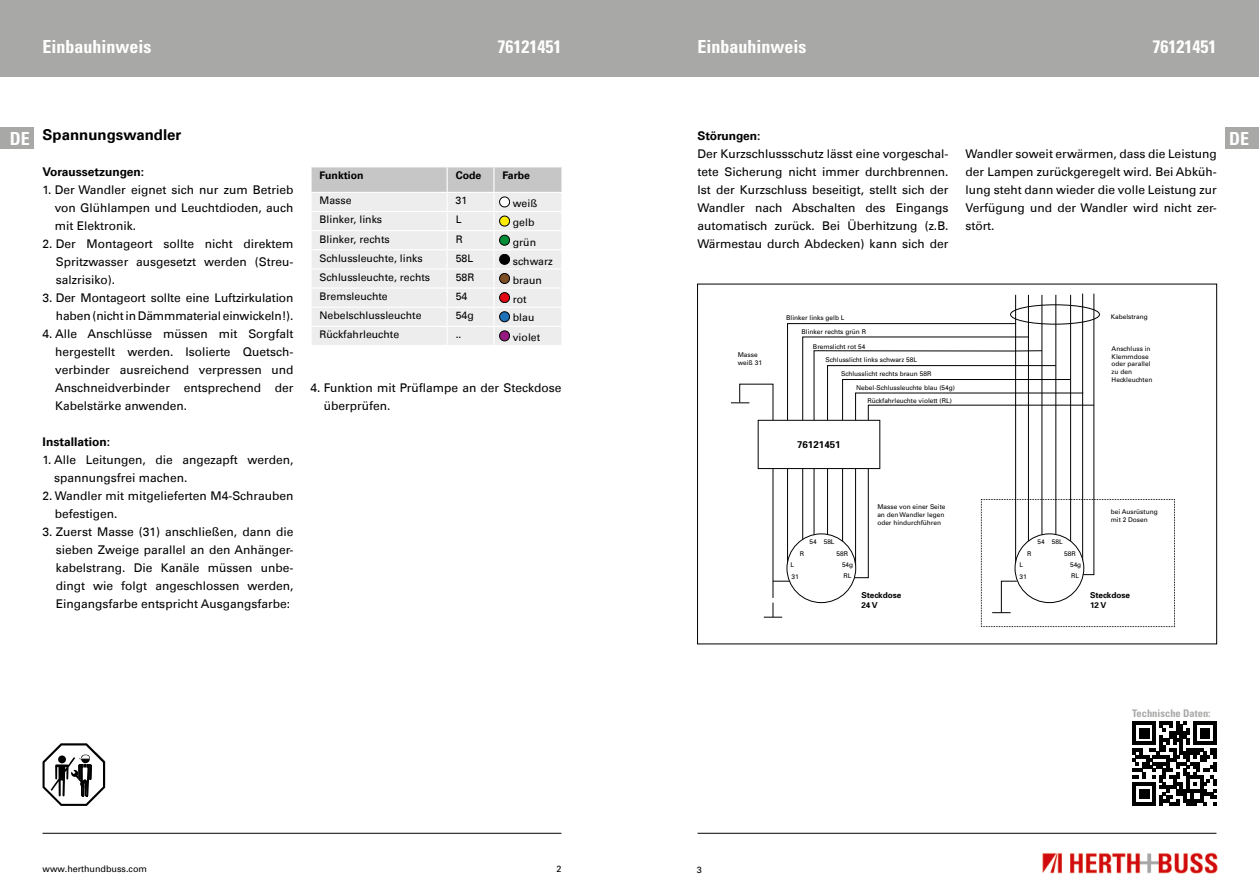
<style>
.page{position:relative;width:1259px;height:893px;background:#fff}
.page>*{position:absolute;margin:0;border:0;box-sizing:border-box;transform-origin:0 0}
.t1{font:700 condensed 18px "Univers";color:#fff}
.t2{font:700 15px "Univers Com 65";color:#000}
.t3{font:12px/18px "Univers Com 55 Roman";color:#000;text-align:justify}
.t4{font:700 12px "Univers Com 65";color:#000}
.t5{font:10.5px "Univers Com 55 Roman";color:#000}
.t6{font:700 10.5px "Univers Com 65";color:#000}
.t7{font:700 condensed 10.5px "Univers";color:#a8a8a7}
.t8{font:700 9.75px "Univers";color:#000}
.t9{font:9px "Univers";color:#000}
.t10{font:700 8.25px/9.8px "Univers";color:#000}
.t11{font:6.6px/7.8px "Univers";color:#000}
</style>
<div class="page">
<div style="left:0;top:0;width:629px;height:77px;background:#a8a8a7"></div>
<div style="left:629px;top:0;width:630px;height:77px;background:#a8a8a7"></div>
<img style="left:1042px;top:852px;width:176px;height:22px">
<hr style="left:43px;top:833px;width:518px;height:1px;background:#000">
<hr style="left:697px;top:833px;width:519px;height:1px;background:#000">
<svg style="left:43px;top:743px;width:62px;height:63px"></svg>
<div style="left:1225px;top:128px;width:34px;height:21px;background:#a8a8a7"></div>
<div style="left:0;top:128px;width:34px;height:21px;background:#a8a8a7"></div>
<svg style="left:311px;top:167px;width:251px;height:178px;background:#e8e8e8"></svg>
<hr style="left:310px;top:192px;width:137px;height:1px;background:#fff">
<hr style="left:310px;top:211px;width:137px;height:1px;background:#fff">
<hr style="left:310px;top:230px;width:137px;height:1px;background:#fff">
<hr style="left:310px;top:249px;width:137px;height:1px;background:#fff">
<hr style="left:310px;top:268px;width:137px;height:1px;background:#fff">
<hr style="left:310px;top:287px;width:137px;height:2px;background:#fff">
<hr style="left:310px;top:307px;width:137px;height:1px;background:#fff">
<div style="left:499px;top:197px;width:10px;height:10px;background:#fff;border-radius:50%"></div>
<div style="left:499px;top:197px;width:11px;height:10px;border:1px solid #000;border-radius:50%"></div>
<div style="left:499px;top:216px;width:10px;height:10px;background:#ffed00;border-radius:50%"></div>
<div style="left:499px;top:216px;width:11px;height:10px;border:1px solid #000;border-radius:50%"></div>
<div style="left:499px;top:235px;width:10px;height:10px;background:#008d36;border-radius:50%"></div>
<div style="left:499px;top:235px;width:11px;height:11px;border:1px solid #000;border-radius:50%"></div>
<div style="left:499px;top:254px;width:10px;height:10px;background:#000;border-radius:50%"></div>
<div style="left:499px;top:254px;width:11px;height:11px;border:1px solid #000;border-radius:50%"></div>
<div style="left:499px;top:273px;width:10px;height:10px;background:#7d4e24;border-radius:50%"></div>
<div style="left:499px;top:273px;width:11px;height:11px;border:1px solid #000;border-radius:50%"></div>
<div style="left:499px;top:293px;width:10px;height:10px;background:#e30613;border-radius:50%"></div>
<div style="left:499px;top:292px;width:11px;height:11px;border:1px solid #000;border-radius:50%"></div>
<div style="left:499px;top:312px;width:10px;height:10px;background:#1d71b8;border-radius:50%"></div>
<div style="left:499px;top:311px;width:11px;height:11px;border:1px solid #000;border-radius:50%"></div>
<div style="left:499px;top:331px;width:10px;height:10px;background:#951b81;border-radius:50%"></div>
<div style="left:499px;top:331px;width:11px;height:10px;border:1px solid #000;border-radius:50%"></div>
<svg style="left:1132px;top:721px;width:84px;height:85px"></svg>
<svg style="left:802px;top:336px;width:11px;height:204px"></svg>
<svg style="left:731px;top:383px;width:60px;height:235px"></svg>
<svg style="left:813px;top:294px;width:362px;height:333px"></svg>
<div style="left:758px;top:420px;width:122px;height:49px;background:#fff"></div>
<div style="left:758px;top:420px;width:122px;height:49px;border:1px solid #000"></div>
<div style="left:787px;top:534px;width:68px;height:69px;background:#fff;border-radius:50%"></div>
<div style="left:786px;top:533px;width:70px;height:70px;border:1px solid #000;border-radius:50%"></div>
<div style="left:1015px;top:534px;width:68px;height:69px;background:#fff;border-radius:50%"></div>
<div style="left:1014px;top:533px;width:70px;height:70px;border:1px solid #000;border-radius:50%"></div>
<h1 class="t1" style="left:43px;top:35px;width:111px">Einbauhinweis</h1>
<h1 class="t1" style="left:497px;top:35px;width:65px">76121451</h1>
<h1 class="t1" style="left:697px;top:35px;width:111px">Einbauhinweis</h1>
<h1 class="t1" style="left:1152px;top:35px;width:65px">76121451</h1>
<p class="t2" style="left:43px;top:126px;width:140px">Spannungswandler</p>
<p class="t4" style="left:43px;top:164px;width:103px">Voraussetzungen:</p>
<p class="t3" style="left:55px;top:181px;width:240px;text-indent:-12px">1. Der Wandler eignet sich nur zum Betrieb von Glühlampen und Leuchtdioden, auch mit Elektronik.</p>
<p class="t3" style="left:56px;top:235px;width:239px;text-indent:-13px">2. Der Montageort sollte nicht direktem Spritzwasser ausgesetzt werden (Streu&shy;salzrisiko).</p>
<p class="t3" style="left:43px;top:289px;width:252px;text-align:right">3. Der Montageort sollte eine Luftzirkulation haben (nicht in Dämmmaterial einwickeln!).</p>
<p class="t3" style="left:55px;top:325px;width:240px;text-indent:-13px">4. Alle Anschlüsse müssen mit Sorgfalt hergestellt werden. Isolierte Quetsch&shy;verbinder ausreichend verpressen und Anschneidverbinder entsprechend der Kabelstärke anwenden.</p>
<p class="t4" style="left:43px;top:434px;width:69px">Installation:</p>
<p class="t3" style="left:54px;top:451px;width:241px;text-indent:-12px">1. Alle Leitungen, die angezapft werden, spannungsfrei machen.</p>
<p class="t3" style="left:55px;top:487px;width:240px;text-indent:-12px">2. Wandler mit mitgelieferten M4-Schrauben befestigen.</p>
<p class="t3" style="left:56px;top:523px;width:239px;text-indent:-13px">3. Zuerst Masse (31) anschließen, dann die sieben Zweige parallel an den Anhänger&shy;kabelstrang. Die Kanäle müssen unbe&shy;dingt wie folgt angeschlossen werden, Eingangsfarbe entspricht Ausgangsfarbe:</p>
<p class="t4" style="left:697px;top:128px;width:65px">Störungen:</p>
<p class="t3" style="left:697px;top:145px;width:252px">Der Kurzschlussschutz lässt eine vorgeschal&shy;tete Sicherung nicht immer durchbrennen.<br>Ist der Kurzschluss beseitigt, stellt sich der Wandler nach Abschalten des Eingangs automatisch zurück. Bei Überhitzung (z.B.<br>Wärmestau durch Abdecken) kann sich der</p>
<p class="t3" style="left:965px;top:145px;width:252px">Wandler soweit erwärmen, dass die Leistung der Lampen zurückgeregelt wird. Bei Abküh&shy;lung steht dann wieder die volle Leistung zur Verfügung und der Wandler wird nicht zer&shy;stört.</p>
<h1 class="t1" style="left:10px;top:128px;width:21px">DE</h1>
<h1 class="t1" style="left:1229px;top:128px;width:21px">DE</h1>
<p class="t6" style="left:319px;top:169px;width:46px">Funktion</p>
<p class="t6" style="left:456px;top:169px;width:27px">Code</p>
<p class="t6" style="left:502px;top:169px;width:29px">Farbe</p>
<p class="t5" style="left:319px;top:194px;width:33px">Masse</p>
<p class="t5" style="left:456px;top:194px;width:13px">31</p>
<p class="t5" style="left:513px;top:197px;width:26px">weiß</p>
<p class="t5" style="left:319px;top:213px;width:64px">Blinker, links</p>
<p class="t5" style="left:456px;top:213px;width:7px">L</p>
<p class="t5" style="left:513px;top:216px;width:23px">gelb</p>
<p class="t5" style="left:319px;top:232px;width:72px">Blinker, rechts</p>
<p class="t5" style="left:456px;top:232px;width:9px">R</p>
<p class="t5" style="left:513px;top:235px;width:25px">grün</p>
<p class="t5" style="left:319px;top:252px;width:105px">Schlussleuchte, links</p>
<p class="t5" style="left:456px;top:252px;width:19px">58L</p>
<p class="t5" style="left:513px;top:255px;width:42px">schwarz</p>
<p class="t5" style="left:319px;top:271px;width:112px">Schlussleuchte, rechts</p>
<p class="t5" style="left:456px;top:271px;width:20px">58R</p>
<p class="t5" style="left:513px;top:274px;width:31px">braun</p>
<p class="t5" style="left:319px;top:290px;width:70px">Bremsleuchte</p>
<p class="t5" style="left:456px;top:290px;width:13px">54</p>
<p class="t5" style="left:513px;top:293px;width:15px">rot</p>
<p class="t5" style="left:319px;top:309px;width:103px">Nebelschlussleuchte</p>
<p class="t5" style="left:456px;top:309px;width:20px">54g</p>
<p class="t5" style="left:513px;top:310px;width:23px">blau</p>
<p class="t5" style="left:319px;top:328px;width:81px">Rückfahrleuchte</p>
<p class="t5" style="left:456px;top:328px;width:7px">..</p>
<p class="t5" style="left:513px;top:331px;width:29px">violet</p>
<p class="t11" style="left:1110px;top:312px;width:39px">Kabelstrang</p>
<p class="t11" style="left:1111px;top:344px;width:42px">Anschluss in<br>Klemmdose oder parallel zu den<br>Heckleuchten</p>
<p class="t11" style="left:801px;top:310px;width:66px;line-height:14.1px;text-indent:-15px">Blinker links gelb L<br>Blinker rechts grün R</p>
<p class="t11" style="left:813px;top:342px;width:54px">Bremslicht rot 54</p>
<p class="t11" style="left:825px;top:356px;width:93px">Schlusslicht links schwarz 58L</p>
<p class="t11" style="left:841px;top:370px;width:92px">Schlusslicht rechts braun 58R</p>
<p class="t11" style="left:856px;top:384px;width:100px">Nebel-Schlussleuchte blau (54g)</p>
<p class="t11" style="left:738px;top:350px;width:26px">Masse weiß 31</p>
<p class="t3" style="left:324px;top:379px;width:239px;text-indent:-13px">4. Funktion mit Prüflampe an der Steckdose überprüfen.</p>
<p class="t11" style="left:867px;top:396px;width:86px">Rückfahrleuchte violett (RL)</p>
<p class="t8" style="left:797px;top:438px;width:45px">76121451</p>
<p class="t11" style="left:877px;top:503px;width:70px">Masse von einer Seite an den Wandler legen oder hindurchführen</p>
<p class="t11" style="left:1110px;top:507px;width:48px">bei Ausrüstung mit 2 Dosen</p>
<p class="t11" style="left:809px;top:538px;width:27px">54 58L</p>
<p class="t11" style="left:1037px;top:538px;width:27px">54 58L</p>
<p class="t11" style="left:800px;top:550px;width:6px">R</p>
<p class="t11" style="left:842px;top:548px;width:13px;line-height:11.6px;text-indent:-5px">58R<br>54g</p>
<p class="t11" style="left:1027px;top:550px;width:6px">R</p>
<p class="t11" style="left:1070px;top:548px;width:13px;line-height:11.6px;text-indent:-6px">58R<br>54g</p>
<p class="t11" style="left:790px;top:561px;width:5px">L</p>
<p class="t11" style="left:1019px;top:561px;width:5px">L</p>
<p class="t11" style="left:843px;top:571px;width:10px">RL</p>
<p class="t11" style="left:1071px;top:571px;width:10px">RL</p>
<p class="t11" style="left:791px;top:573px;width:9px">31</p>
<p class="t11" style="left:1019px;top:573px;width:9px">31</p>
<p class="t10" style="left:861px;top:590px;width:42px">Steckdose<br>24 V</p>
<p class="t10" style="left:1090px;top:590px;width:42px">Steckdose<br>12 V</p>
<p class="t9" style="left:43px;top:863px;width:106px">www.herthundbuss.com</p>
<p class="t9" style="left:556px;top:863px;width:7px">2</p>
<p class="t9" style="left:696px;top:864px;width:7px">3</p>
<p class="t7" style="left:1132px;top:707px;width:80px">Technische Daten:</p>
</div>
